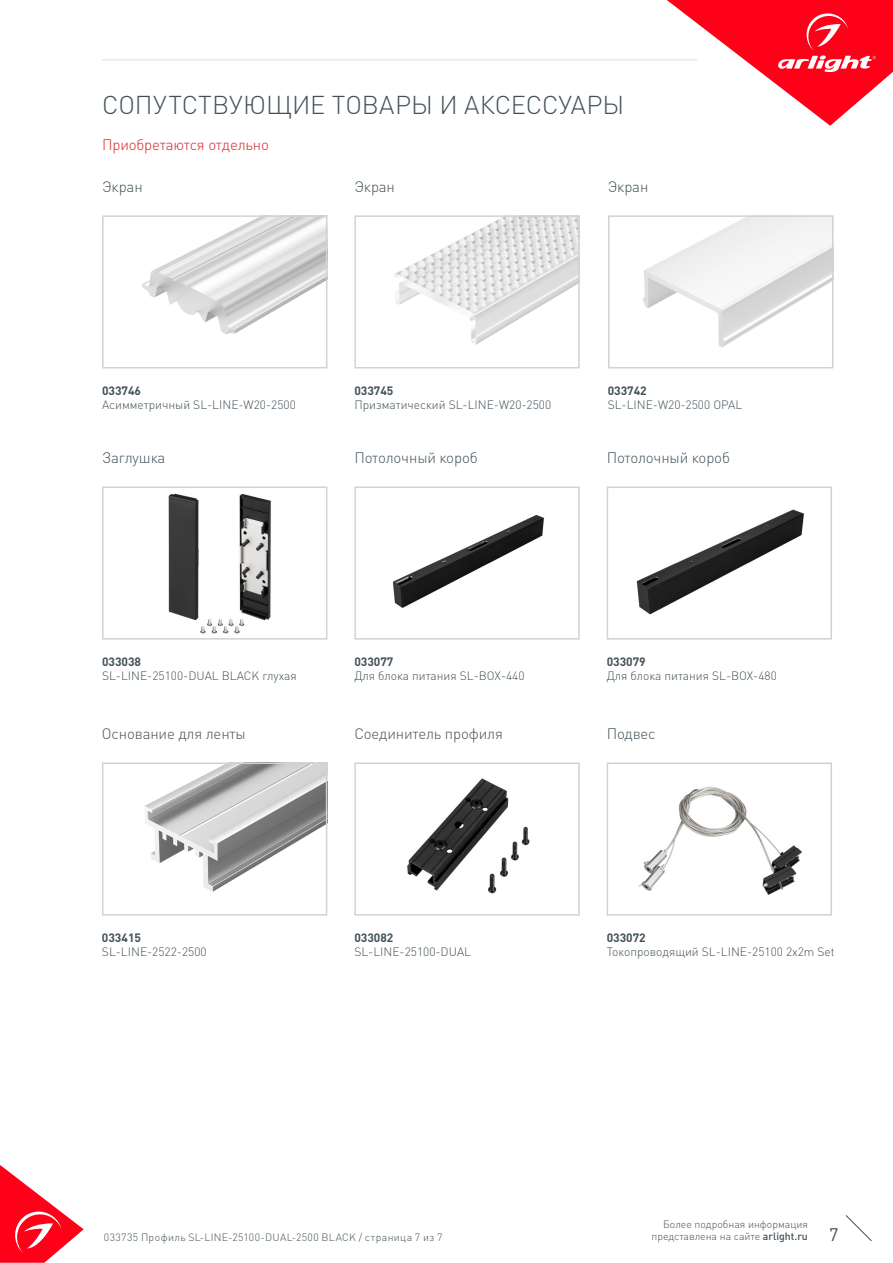
<style>
.page{position:relative;width:893px;height:1263px;background:#fff}
.page>*{position:absolute;margin:0;border:0;box-sizing:border-box;transform-origin:0 0}
.t1{font:300 25.5px "DIN Pro";color:#425159}
.t2{font:18px "DIN Pro";color:#425159}
.t3{font:300 15px "DIN Pro";letter-spacing:-.01em;color:#425159}
.t4{font:300 15px "DIN Pro";letter-spacing:-.01em;color:#d5262a}
.t5{font:300 12px "DIN Pro";color:#425159}
.t6{font:700 12px "DIN Pro";color:#425159}
.t7{font:300 10.5px "DIN Pro";letter-spacing:.035em;color:#425159}
.t8{font:300 10.5px "DIN Pro";color:#425159}
.s1{font-weight:500}
</style>
<div class="page">
<svg style="left:0;top:1165px;width:84px;height:98px"></svg>
<svg style="left:845px;top:1215px;width:27px;height:26px"></svg>
<svg style="left:667px;top:0;width:226px;height:126px"></svg>
<hr style="left:102px;top:60px;width:595px;height:1px;background:#dcdddf">
<img style="left:643px;top:218px;width:187px;height:130px">
<div style="left:608px;top:215px;width:225px;height:153px;border:2px solid #d1d2d4"></div>
<img style="left:395px;top:218px;width:182px;height:127px">
<div style="left:354px;top:215px;width:226px;height:153px;border:2px solid #d1d2d4"></div>
<img style="left:168px;top:493px;width:103px;height:141px">
<div style="left:102px;top:486px;width:225px;height:154px;border:2px solid #d1d2d4"></div>
<img style="left:145px;top:765px;width:179px;height:127px">
<div style="left:102px;top:762px;width:225px;height:153px;border:2px solid #d1d2d4"></div>
<img style="left:142px;top:218px;width:182px;height:116px">
<div style="left:102px;top:215px;width:225px;height:153px;border:2px solid #d1d2d4"></div>
<img style="left:407px;top:778px;width:123px;height:116px">
<div style="left:354px;top:762px;width:226px;height:153px;border:2px solid #d1d2d4"></div>
<img style="left:638px;top:787px;width:164px;height:108px">
<div style="left:607px;top:762px;width:225px;height:153px;border:2px solid #d1d2d4"></div>
<img style="left:392px;top:514px;width:153px;height:94px">
<div style="left:354px;top:486px;width:226px;height:154px;border:2px solid #d1d2d4"></div>
<img style="left:636px;top:509px;width:168px;height:106px">
<div style="left:607px;top:486px;width:225px;height:154px;border:2px solid #d1d2d4"></div>
<p class="t1" style="left:102px;top:87px;width:524px">СОПУТСТВУЮЩИЕ ТОВАРЫ И АКСЕССУАРЫ</p>
<p class="t4" style="left:102px;top:134px;width:168px">Приобретаются отдельно</p>
<p class="t3" style="left:102px;top:177px;width:42px">Экран</p>
<p class="t3" style="left:354px;top:177px;width:42px">Экран</p>
<p class="t3" style="left:608px;top:177px;width:42px">Экран</p>
<p class="t6" style="left:102px;top:382px;width:41px">033746</p>
<p class="t5" style="left:102px;top:397px;width:195px">Асимметричный SL-LINE-W20-2500</p>
<p class="t3" style="left:102px;top:448px;width:65px">Заглушка</p>
<p class="t6" style="left:354px;top:382px;width:41px">033745</p>
<p class="t5" style="left:354px;top:397px;width:198px">Призматический SL-LINE-W20-2500</p>
<p class="t6" style="left:608px;top:382px;width:41px">033742</p>
<p class="t5" style="left:608px;top:397px;width:136px">SL-LINE-W20-2500 OPAL</p>
<p class="t3" style="left:354px;top:448px;width:125px">Потолочный короб</p>
<p class="t3" style="left:607px;top:448px;width:125px">Потолочный короб</p>
<p class="t6" style="left:102px;top:653px;width:41px">033038</p>
<p class="t5" style="left:102px;top:668px;width:196px">SL-LINE-25100-DUAL BLACK глухая</p>
<p class="t6" style="left:354px;top:653px;width:41px">033077</p>
<p class="t5" style="left:354px;top:668px;width:172px">Для блока питания SL-BOX-440</p>
<p class="t6" style="left:607px;top:653px;width:41px">033079</p>
<p class="t5" style="left:607px;top:668px;width:172px">Для блока питания SL-BOX-480</p>
<p class="t3" style="left:102px;top:724px;width:145px">Основание для ленты</p>
<p class="t3" style="left:354px;top:724px;width:150px">Соединитель профиля</p>
<p class="t3" style="left:607px;top:724px;width:51px">Подвес</p>
<p class="t6" style="left:102px;top:929px;width:41px">033415</p>
<p class="t5" style="left:102px;top:944px;width:106px">SL-LINE-2522-2500</p>
<p class="t6" style="left:354px;top:929px;width:41px">033082</p>
<p class="t5" style="left:354px;top:944px;width:118px">SL-LINE-25100-DUAL</p>
<p class="t6" style="left:607px;top:929px;width:41px">033072</p>
<p class="t5" style="left:607px;top:944px;width:230px">Токопроводящий SL-LINE-25100 2x2m Set</p>
<p class="t8" style="left:663px;top:1216px;width:146px">Более подробная информация</p>
<p class="t8" style="left:651px;top:1229px;width:158px">представлена на сайте <span class="s1">arlight.ru</span></p>
<p class="t7" style="left:104px;top:1230px;width:340px">033735 Профиль SL-LINE-25100-DUAL-2500 BLACK / страница 7 из 7</p>
<h2 class="t2" style="left:829px;top:1222px;width:11px">7</h2>
</div>
